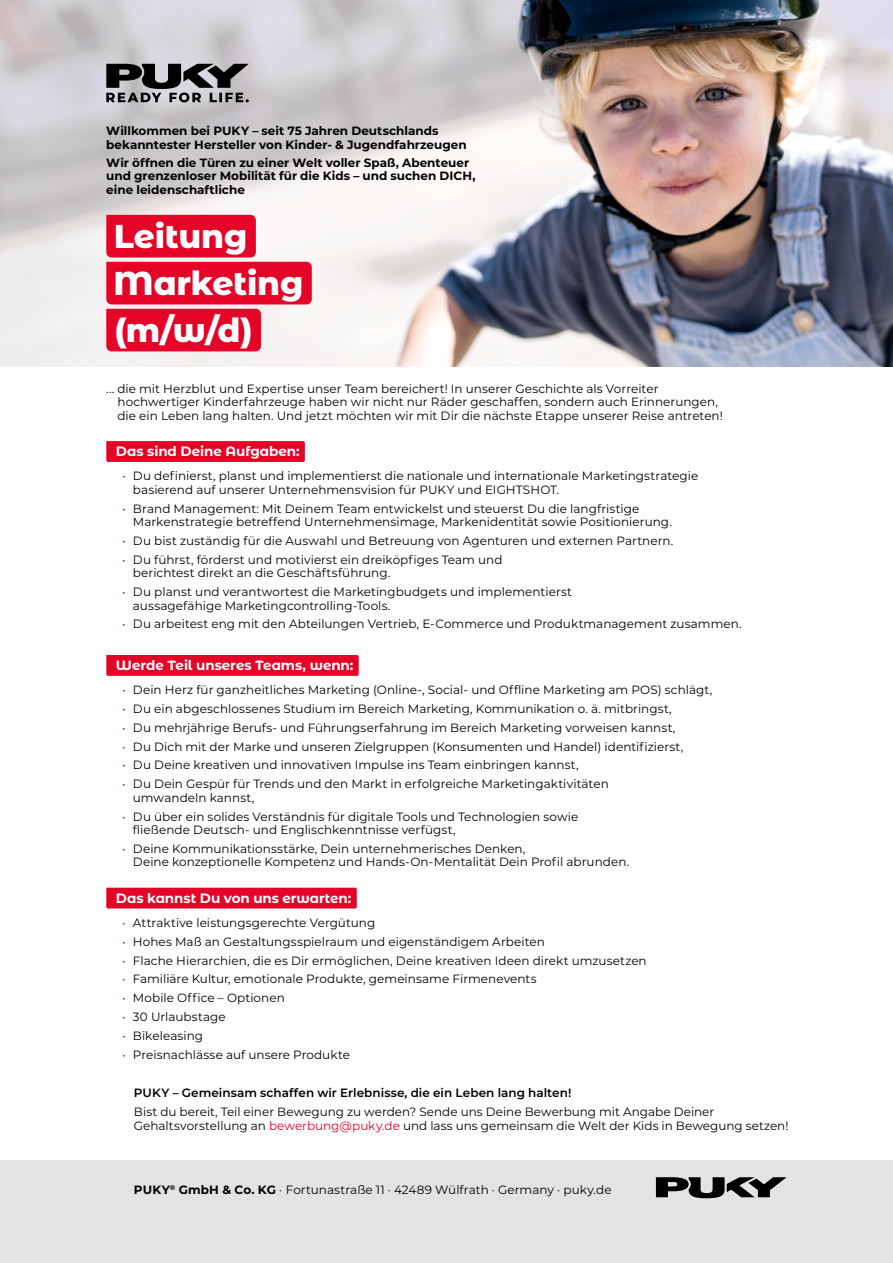
<style>
.page{position:relative;width:893px;height:1263px;background:#fff}
.page>*{position:absolute;margin:0;border:0;box-sizing:border-box;transform-origin:0 0}
.t1{font:800 33px/47px "Montserrat Alternates";letter-spacing:-.005em;color:#fff}
.t2{font:700 13.5px "Montserrat Alternates";letter-spacing:-.005em;color:#fff}
.t3{font:12px/13.5px "Montserrat";letter-spacing:.005em;color:#000}
.t4{font:700 12px/13.5px "Montserrat";color:#000}
.t5{font:600 12px "Montserrat";letter-spacing:.005em;color:#000}
.s1{color:#e40428}
.s2{font-weight:700}
</style>
<div class="page">
<div style="left:0;top:1161px;width:893px;height:102px;background:#e3e3e3"></div>
<img style="left:0;top:0;width:893px;height:366px">
<div style="left:106px;top:655px;width:253px;height:21px;background:#e40428"></div>
<div style="left:106px;top:888px;width:251px;height:20px;background:#e40428"></div>
<svg style="left:106px;top:441px;width:199px;height:21px;background:#e4062a"></svg>
<svg style="left:656px;top:1177px;width:131px;height:21px"></svg>
<svg style="left:106px;top:215px;width:206px;height:136px"></svg>
<svg style="left:106px;top:64px;width:143px;height:38px;background:#69686b"></svg>
<p class="t4" style="left:106px;top:124px;width:362px">Willkommen bei PUKY – seit 75 Jahren Deutschlands bekanntester Hersteller von Kinder- &amp; Jugendfahrzeugen</p>
<p class="t4" style="left:106px;top:155px;width:371px">Wir öffnen die Türen zu einer Welt voller Spaß, Abenteuer und grenzenloser Mobilität für die Kids – und suchen DICH, eine leidenschaftliche</p>
<h1 class="t1" style="left:113px;top:211px;width:191px">Leitung<br>Marketing (m/w/d)</h1>
<p class="t3" style="left:117px;top:381px;width:607px;text-indent:-11px">... die mit Herzblut und Expertise unser Team bereichert! In unserer Geschichte als Vorreiter hochwertiger Kinderfahrzeuge haben wir nicht nur Räder geschaffen, sondern auch Erinnerungen, die ein Leben lang halten. Und jetzt möchten wir mit Dir die nächste Etappe unserer Reise antreten!</p>
<p class="t2" style="left:116px;top:442px;width:185px">Das sind Deine Aufgaben:</p>
<p class="t3" style="left:133px;top:469px;width:567px;text-indent:-11px"><span class="s1">•</span> Du definierst, planst und implementierst die nationale und internationale Marketingstrategie basierend auf unserer Unternehmensvision für PUKY und EIGHTSHOT.</p>
<p class="t3" style="left:133px;top:501px;width:540px;text-indent:-11px"><span class="s1">•</span> Brand Management: Mit Deinem Team entwickelst und steuerst Du die langfristige<br>Markenstrategie betreffend Unternehmensimage, Markenidentität sowie Positionierung.</p>
<p class="t3" style="left:122px;top:533px;width:553px"><span class="s1">•</span> Du bist zuständig für die Auswahl und Betreuung von Agenturen und externen Partnern.</p>
<p class="t3" style="left:133px;top:552px;width:371px;text-indent:-11px"><span class="s1">•</span> Du führst, förderst und motivierst ein dreiköpfiges Team und berichtest direkt an die Geschäftsführung.</p>
<p class="t3" style="left:133px;top:585px;width:441px;text-indent:-11px"><span class="s1">•</span> Du planst und verantwortest die Marketingbudgets und implementierst aussagefähige Marketingcontrolling-Tools.</p>
<p class="t3" style="left:122px;top:617px;width:621px"><span class="s1">•</span> Du arbeitest eng mit den Abteilungen Vertrieb, E-Commerce und Produktmanagement zusammen.</p>
<p class="t2" style="left:116px;top:655px;width:239px">Werde Teil unseres Teams, wenn:</p>
<p class="t3" style="left:122px;top:683px;width:591px"><span class="s1">•</span> Dein Herz für ganzheitliches Marketing (Online-, Social- und Offline Marketing am POS) schlägt,</p>
<p class="t3" style="left:122px;top:701px;width:551px"><span class="s1">•</span> Du ein abgeschlossenes Studium im Bereich Marketing, Kommunikation o. ä. mitbringst,</p>
<p class="t3" style="left:122px;top:720px;width:555px"><span class="s1">•</span> Du mehrjährige Berufs- und Führungserfahrung im Bereich Marketing vorweisen kannst,</p>
<p class="t3" style="left:122px;top:739px;width:562px"><span class="s1">•</span> Du Dich mit der Marke und unseren Zielgruppen (Konsumenten und Handel) identifizierst,</p>
<p class="t3" style="left:122px;top:758px;width:458px"><span class="s1">•</span> Du Deine kreativen und innovativen Impulse ins Team einbringen kannst,</p>
<p class="t3" style="left:133px;top:777px;width:477px;text-indent:-11px"><span class="s1">•</span> Du Dein Gespür für Trends und den Markt in erfolgreiche Marketingaktivitäten umwandeln kannst,</p>
<p class="t3" style="left:133px;top:809px;width:447px;text-indent:-11px"><span class="s1">•</span> Du über ein solides Verständnis für digitale Tools und Technologien sowie fließende Deutsch- und Englischkenntnisse verfügst,</p>
<p class="t3" style="left:133px;top:841px;width:498px;text-indent:-11px"><span class="s1">•</span> Deine Kommunikationsstärke, Dein unternehmerisches Denken,<br>Deine konzeptionelle Kompetenz und Hands-On-Mentalität Dein Profil abrunden.</p>
<p class="t2" style="left:116px;top:888px;width:237px">Das kannst Du von uns erwarten:</p>
<p class="t3" style="left:122px;top:915px;width:254px"><span class="s1">•</span> Attraktive leistungsgerechte Vergütung</p>
<p class="t3" style="left:122px;top:934px;width:424px"><span class="s1">•</span> Hohes Maß an Gestaltungsspielraum und eigenständigem Arbeiten</p>
<p class="t3" style="left:122px;top:953px;width:526px"><span class="s1">•</span> Flache Hierarchien, die es Dir ermöglichen, Deine kreativen Ideen direkt umzusetzen</p>
<p class="t3" style="left:122px;top:972px;width:416px"><span class="s1">•</span> Familiäre Kultur, emotionale Produkte, gemeinsame Firmenevents</p>
<p class="t3" style="left:122px;top:991px;width:164px"><span class="s1">•</span> Mobile Office – Optionen</p>
<p class="t3" style="left:122px;top:1010px;width:105px"><span class="s1">•</span> 30 Urlaubstage</p>
<p class="t3" style="left:122px;top:1028px;width:82px"><span class="s1">•</span> Bikeleasing</p>
<p class="t3" style="left:122px;top:1047px;width:229px"><span class="s1">•</span> Preisnachlässe auf unsere Produkte</p>
<p class="t5" style="left:134px;top:1084px;width:439px">PUKY – Gemeinsam schaffen wir Erlebnisse, die ein Leben lang halten!</p>
<p class="t3" style="left:134px;top:1104px;width:656px">Bist du bereit, Teil einer Bewegung zu werden? Sende uns Deine Bewerbung mit Angabe Deiner<br>Gehaltsvorstellung an <span class="s1">bewerbung@puky.de</span> und lass uns gemeinsam die Welt der Kids in Bewegung setzen!</p>
<p class="t3" style="left:134px;top:1182px;width:479px"><span class="s2">PUKY</span><sup>®</sup> <span class="s2">GmbH &amp; Co. KG</span> · Fortunastraße 11 · 42489 Wülfrath · Germany · puky.de</p>
</div>
